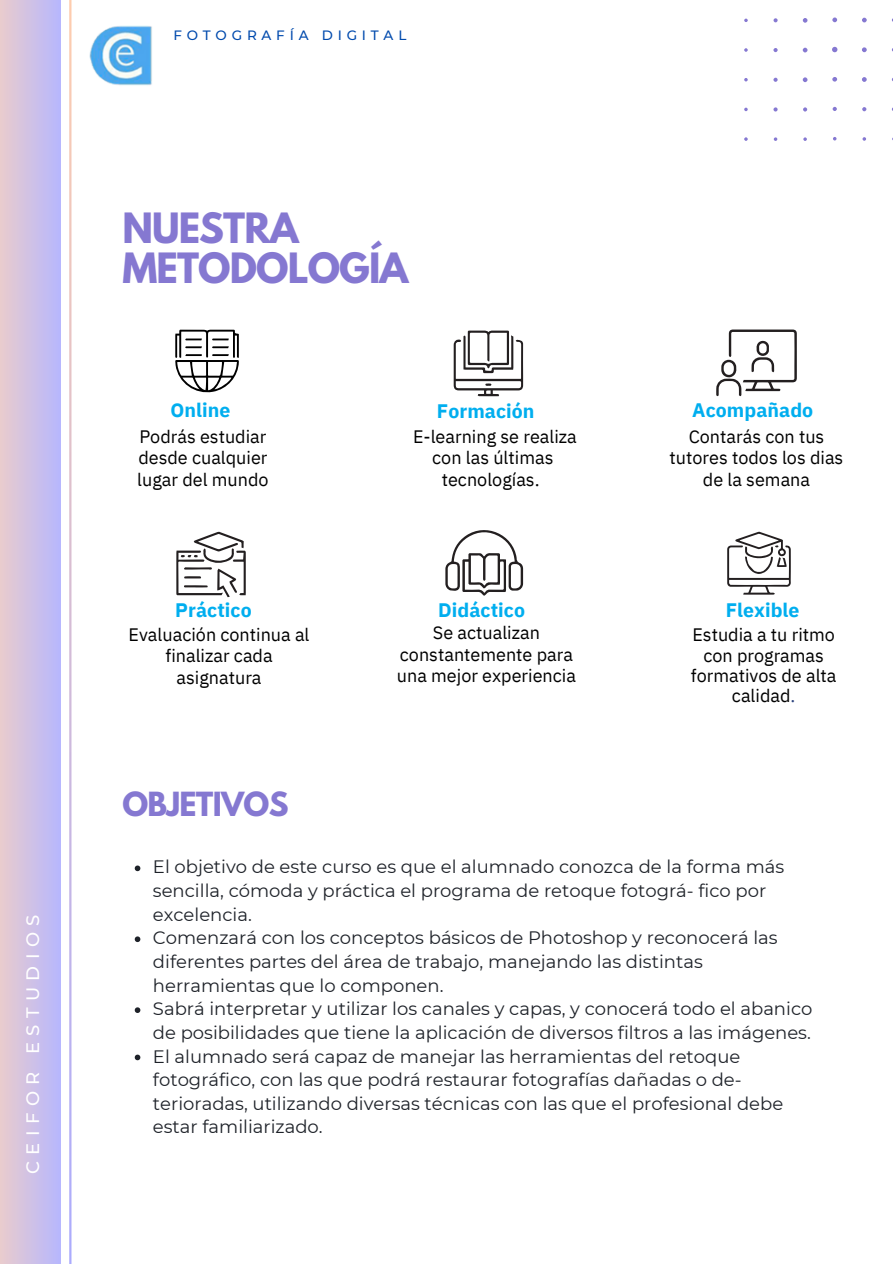
<style>
.page{position:relative;width:893px;height:1264px;background:#fff}
.page>*{position:absolute;margin:0;border:0;box-sizing:border-box;transform-origin:0 0}
.t1{font:700 37.05px/39.3px "League Spartan";letter-spacing:-.025em;color:#8578d1}
.t2{font:700 29.55px "League Spartan";letter-spacing:-.025em;color:#8578d1}
.t3{font:700 19.5px "IBM Plex Sans";letter-spacing:.005em;color:#00aeef}
.t4{font:18px/23.7px "Montserrat";color:#1e2229}
.t5{font:18px/21.3px "IBM Plex Sans";color:#000;text-align:center}
.t6{font:500 18px "Montserrat";letter-spacing:.355em;color:#fff}
.t7{font:500 13.5px "Montserrat";letter-spacing:.355em;color:#004aad}
.s1{color:#2a417c}
</style>
<div class="page">
<svg style="left:744px;top:17px;width:148px;height:124px"></svg>
<div style="left:0;top:0;width:61px;height:1263px;background:linear-gradient(to right,#e9cccd,#b7b7fd)"></div>
<img style="left:89px;top:25px;width:63px;height:61px">
<svg style="left:135px;top:865px;width:5px;height:6px"></svg>
<svg style="left:135px;top:936px;width:5px;height:6px"></svg>
<svg style="left:135px;top:1007px;width:5px;height:5px"></svg>
<svg style="left:135px;top:1054px;width:5px;height:6px"></svg>
<svg style="left:175px;top:330px;width:64px;height:63px"></svg>
<svg style="left:176px;top:532px;width:70px;height:65px"></svg>
<svg style="left:445px;top:530px;width:78px;height:66px"></svg>
<svg style="left:453px;top:330px;width:70px;height:66px"></svg>
<svg style="left:716px;top:329px;width:80px;height:67px"></svg>
<svg style="left:727px;top:531px;width:63px;height:63px"></svg>
<p class="t6" style="left:22px;top:1174px;width:261px;rotate:-90deg">CEIFOR ESTUDIOS</p>
<h5 class="t7" style="left:173px;top:27px;width:234px">FOTOGRAFÍ A DIGITAL</h5>
<h3 class="t1" style="left:122px;top:213px;width:288px">NUESTRA<br>METODOLOGÍA</h3>
<h4 class="t3" style="left:170px;top:396px;width:61px">Online</h4>
<h5 class="t3" style="left:437px;top:397px;width:99px">Formación</h5>
<h4 class="t5" style="left:137px;top:425px;width:133px;text-align:justify">Podrás estudiar desde cualquier lugar del mundo</h4>
<p class="t5" style="left:413px;top:425px;width:165px">E-learning se realiza con las últimas tecnologías.</p>
<h5 class="t3" style="left:175px;top:597px;width:78px">Práctico</h5>
<h4 class="t3" style="left:438px;top:597px;width:88px">Didáctico</h4>
<h5 class="t5" style="left:129px;top:623px;width:182px">Evaluación continua al finalizar cada asignatura</h5>
<p class="t5" style="left:397px;top:622px;width:181px">Se actualizan constantemente para una mejor experiencia</p>
<p class="t2" style="left:122px;top:789px;width:168px">OBJETIVOS</p>
<h5 class="t3" style="left:692px;top:397px;width:122px">Acompañado</h5>
<p class="t5" style="left:669px;top:425px;width:175px">Contarás con tus tutores todos los dias de la semana</p>
<h4 class="t3" style="left:725px;top:597px;width:75px">Flexible</h4>
<p class="t5" style="left:690px;top:624px;width:147px;line-height:20.2px">Estudia a tu ritmo con programas formativos de alta calidad<span class="s1">.</span></p>
<p class="t4" style="left:153px;top:855px;width:632px">El objetivo de este curso es que el alumnado conozca de la forma más sencilla, cómoda y práctica el programa de retoque fotográ- fico por excelencia.</p>
<p class="t4" style="left:153px;top:926px;width:626px">Comenzará con los conceptos básicos de Photoshop y reconocerá las diferentes partes del á rea de trabajo, manejando las distintas herramientas que lo componen.</p>
<h4 class="t4" style="left:153px;top:996px;width:661px">Sabrá interpretar y utilizar los canales y capas, y conocerá todo el abanico de posibilidades que tiene la aplicación de diversos filtros a las imágenes.</h4>
<h5 class="t4" style="left:153px;top:1044px;width:631px">El alumnado será capaz de manejar las herramientas del retoque fotográfico, con las que podrá restaurar fotografías dañadas o de&shy;terioradas, utilizando diversas técnicas con las que el profesional debe estar familiarizado.</h5>
</div>
